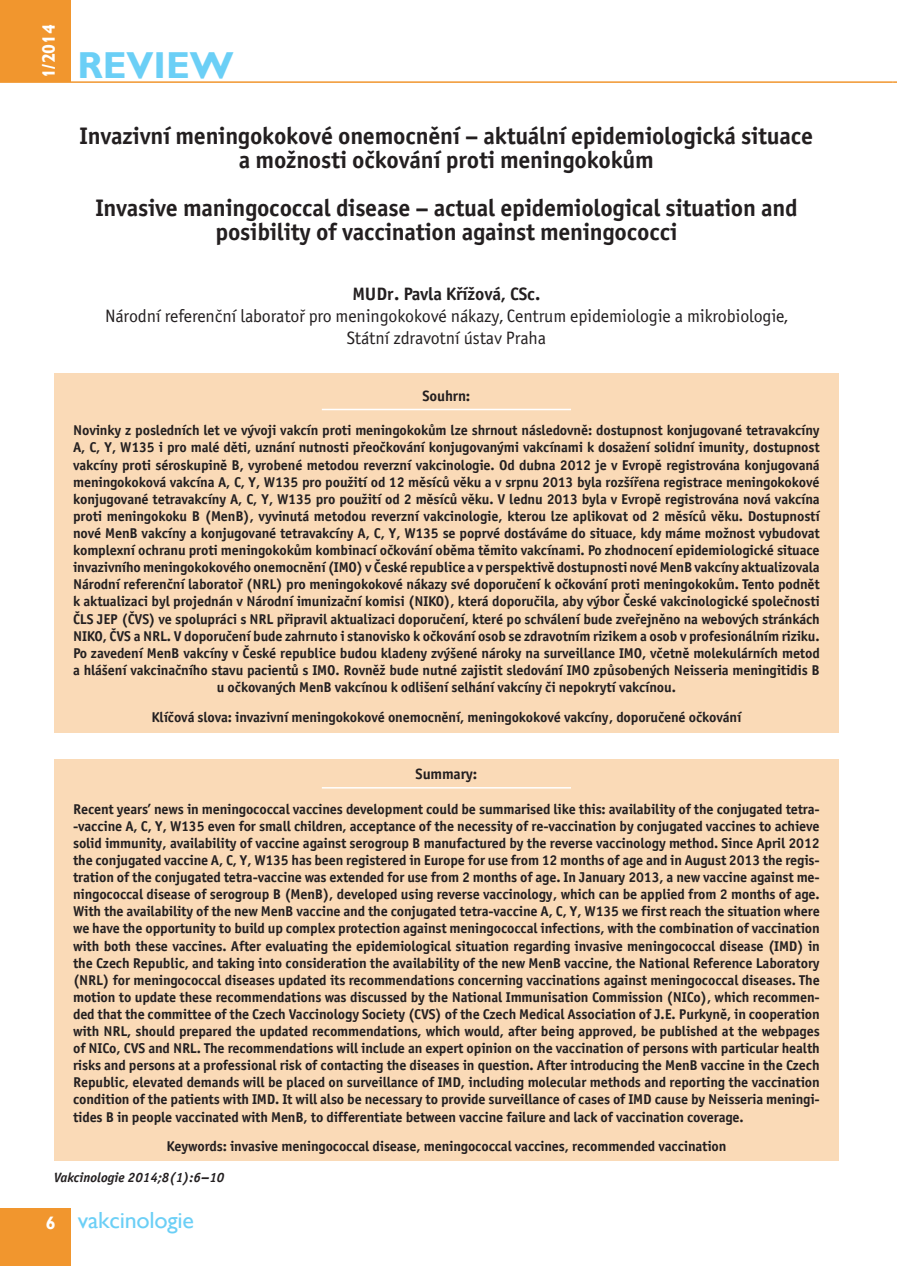
<style>
.page{position:relative;width:897px;height:1266px;background:#fff}
.page>*{position:absolute;margin:0;border:0;box-sizing:border-box;transform-origin:0 0}
.t1{font:700 37.5px "Gill Sans AMT";color:#6bcff6}
.Nadpis_clanku{font:700 24px/24px "Officina Sans E";letter-spacing:-.01em;color:#231f20;text-align:center}
.t2{font:23.25px "Gill Sans AMT";letter-spacing:-.01em;color:#6bcff6}
.Autor_pracoviste{font:18px/21.6px "Officina Sans E";letter-spacing:-.01em;color:#231f20;text-align:center}
.Autor{font:700 18px "Officina Sans E";letter-spacing:-.01em;color:#231f20}
.t3{font:700 18px "Gill Sans AMT";color:#fff}
.Sumary_nadp{font:700 15px "Officina Sans E";letter-spacing:-.01em;color:#231f20}
.Sumary_txt{font:700 14.25px/17.1px "Officina Sans E";letter-spacing:-.01em;color:#231f20;text-align:center}
.t4{font:italic 700 13.5px "Officina Sans E";color:#231f20}
.s1{font-size:15px}
.s2{font-weight:700;font-size:18px;color:#fff}
</style>
<div class="page">
<div style="left:0;top:1208px;width:70px;height:57px;background:#f1962e"></div>
<div style="left:0;top:0;width:70px;height:82px;background:#f1962e"></div>
<hr style="left:0;top:81px;width:893px;height:2px;background:#f1962e">
<div style="left:54px;top:758px;width:785px;height:402px;background:#fadab7"></div>
<div style="left:54px;top:373px;width:785px;height:360px;background:#fadab7"></div>
<hr style="left:322px;top:409px;width:249px;height:1px;background:#fff">
<hr style="left:322px;top:787px;width:249px;height:1px;background:#fff">
<p class="t3" style="left:38px;top:78px;width:56px;rotate:-90deg">1/2014</p>
<h1 class="t1" style="left:77px;top:43px;width:158px">REVIEW</h1>
<p class="Nadpis_clanku" style="left:80px;top:124px;width:735px">Invazivní meningokokové onemocnění – aktuální epidemiologická situace a možnosti očkování proti meningokokům</p>
<p class="Nadpis_clanku" style="left:95px;top:196px;width:704px">Invasive maningococcal disease – actual epidemiological situation and posibility of vaccination against meningococci</p>
<p class="Autor" style="left:352px;top:283px;width:189px">MUDr. Pavla Křížová, CSc.</p>
<p class="Autor_pracoviste" style="left:105px;top:305px;width:684px">Národní referenční laboratoř pro meningokokové nákazy, Centrum epidemiologie a mikrobiologie,<br>Státní zdravotní ústav Praha</p>
<p class="Sumary_nadp" style="left:422px;top:386px;width:49px">Souhrn:</p>
<p class="Sumary_txt" style="left:73px;top:422px;width:748px">Novinky z posledních let ve vývoji vakcín proti meningokokům lze shrnout následovně: dostupnost konjugované tetravakcíny A, C, Y, W135 i pro malé děti, uznání nutnosti přeočkování konjugovanými vakcínami k dosažení solidní imunity, dostupnost vakcíny proti séroskupině B, vyrobené metodou reverzní vakcinologie. Od dubna 2012 je v Evropě registrována konjugovaná meningokoková vakcína A, C, Y, W135 pro použití od 12 měsíců věku a v srpnu 2013 byla rozšířena registrace meningokokové konjugované tetravakcíny A, C, Y, W135 pro použití od 2 měsíců věku. V lednu 2013 byla v Evropě registrována nová vakcína proti meningokoku B (MenB), vyvinutá metodou reverzní vakcinologie, kterou lze aplikovat od 2 měsíců věku. Dostupností nové MenB vakcíny a konjugované tetravakcíny A, C, Y, W135 se poprvé dostáváme do situace, kdy máme možnost vybudovat komplexní ochranu proti meningokokům kombinací očkování oběma těmito vakcínami. Po zhodnocení epidemiologické situace invazivního meningokokového onemocnění (IMO) v České republice a v perspektivě dostupnosti nové MenB vakcíny aktualizovala Národní referenční laboratoř (NRL) pro meningokokové nákazy své doporučení k očkování proti meningokokům. Tento podnět k aktualizaci byl projednán v Národní imunizační komisi (NIKO), která doporučila, aby výbor České vakcinologické společnosti ČLS JEP (ČVS) ve spolupráci s NRL připravil aktualizaci doporučení, které po schválení bude zveřejněno na webových stránkách NIKO, ČVS a NRL. V doporučení bude zahrnuto i stanovisko k očkování osob se zdravotním rizikem a osob v profesionálním riziku.<br>Po zavedení MenB vakcíny v České republice budou kladeny zvýšené nároky na surveillance IMO, včetně molekulárních metod a hlášení vakcinačního stavu pacientů s IMO. Rovněž bude nutné zajistit sledování IMO způsobených Neisseria meningitidis B u očkovaných MenB vakcínou k odlišení selhání vakcíny či nepokrytí vakcínou.</p>
<p class="Sumary_txt" style="left:152px;top:708px;width:591px">Klíčová slova: invazivní meningokokové onemocnění, meningokokové vakcíny, doporučené očkování</p>
<p class="Sumary_nadp" style="left:416px;top:765px;width:63px">Summary:</p>
<p class="Sumary_txt" style="left:73px;top:800px;width:748px;text-align:justify">Recent years’ news in meningococcal vaccines development could be summarised like this: availability of the conjugated tetra--vaccine A, C, Y, W135 even for small children, acceptance of the necessity of re-vaccination by conjugated vaccines to achieve solid immunity, availability of vaccine against serogroup B manufactured by the reverse vaccinology method. Since April 2012 the conjugated vaccine A, C, Y, W135 has been registered in Europe for use from 12 months of age and in August 2013 the regis&shy;tration of the conjugated tetra-vaccine was extended for use from 2 months of age. In January 2013, a new vaccine against me&shy;ningococcal disease of serogroup B (MenB), developed using reverse vaccinology, which can be applied from 2 months of age.<br>With the availability of the new MenB vaccine and the conjugated tetra-vaccine A, C, Y, W135 we first reach the situation where we have the opportunity to build up complex protection against meningococcal infections, with the combination of vaccination with both these vaccines. After evaluating the epidemiological situation regarding invasive meningococcal disease (IMD) in the Czech Republic, and taking into consideration the availability of the new MenB vaccine, the National Reference Laboratory (NRL) for meningococcal diseases updated its recommendations concerning vaccinations against meningococcal diseases. The motion to update these recommendations was discussed by the National Immunisation Commission (NICo), which recommen&shy;ded that the committee of the Czech Vaccinology Society (CVS) of the Czech Medical Association of J.E. Purkyně, in cooperation with NRL, should prepared the updated recommendations, which would, after being approved, be published at the webpages of NICo, CVS and NRL. The recommendations will include an expert opinion on the vaccination of persons with particular health risks and persons at a professional risk of contacting the diseases in question. After introducing the MenB vaccine in the Czech Republic, elevated demands will be placed on surveillance of IMD, including molecular methods and reporting the vaccination condition of the patients with IMD. It will also be necessary to provide surveillance of cases of IMD cause by Neisseria meningi&shy;tides B in people vaccinated with MenB, to differentiate between vaccine failure and lack of vaccination coverage.</p>
<p class="Sumary_txt" style="left:166px;top:1137px;width:561px">Keywords: invasive meningococcal disease, meningococcal vaccines, recommended vaccination</p>
<p class="t4" style="left:54px;top:1169px;width:172px">Vakcinologie 2014;8(1):6<span class="s1">–</span>10</p>
<p class="t2" style="left:46px;top:1206px;width:150px"><span class="s2">6</span> vakcinologie</p>
</div>
